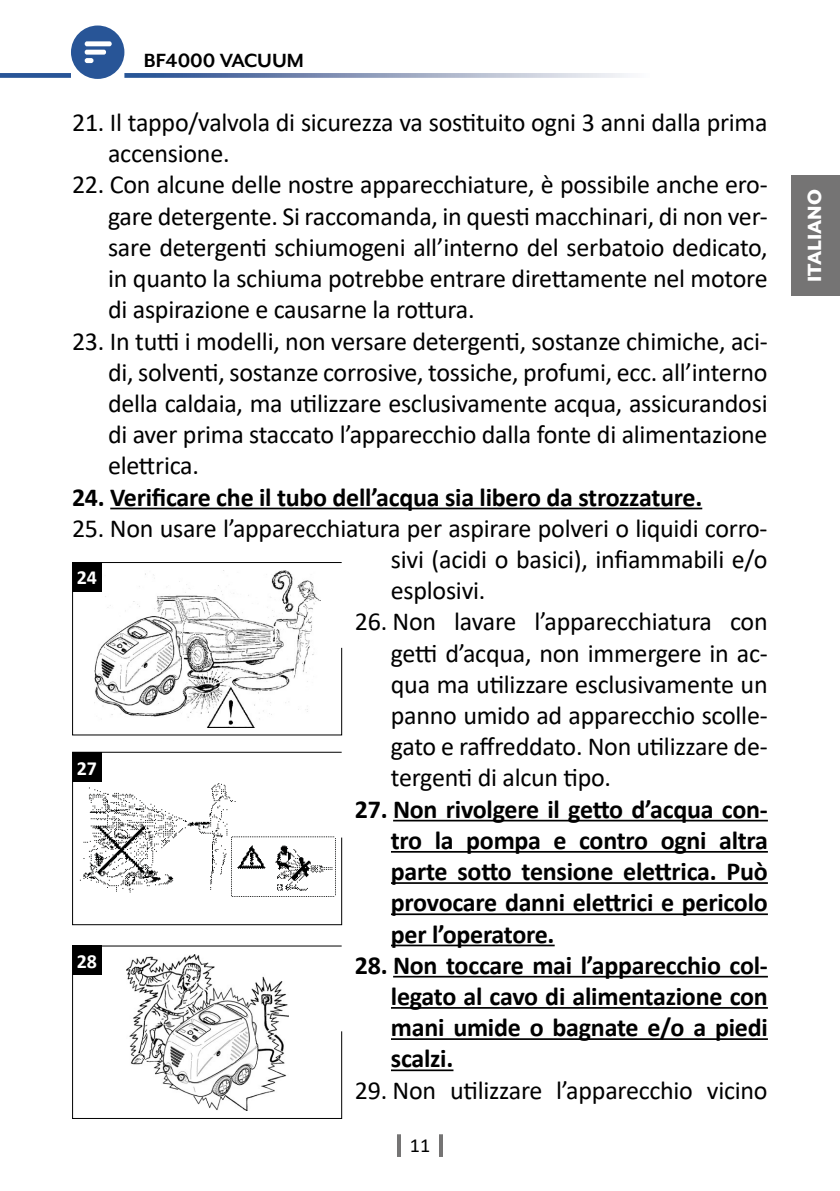
<style>
.page{position:relative;width:840px;height:1191px;background:#fff}
.page>*{position:absolute;margin:0;border:0;box-sizing:border-box;transform-origin:0 0}
.t1{font:26px/31.2px "Calibri";letter-spacing:-.01em;color:#000;text-align:justify}
.t2{font:700 26px/31.2px "Calibri";letter-spacing:-.01em;color:#000;text-align:justify}
.t3{font:700 22px "Mr Eaves XL Mod OT";color:#000}
.t4{font:800 22px "Mr Eaves XL Mod OT";color:#fff}
.t5{font:700 20px "Calibri";color:#fff}
.t6{font:20px "Calibri";color:#000}
</style>
<div class="page">
<svg style="left:71px;top:26px;width:53px;height:53px"></svg>
<svg style="left:124px;top:73px;width:504px;height:5px;background:#92a2c1"></svg>
<div style="left:0;top:73px;width:71px;height:5px;background:#285597"></div>
<hr style="left:397px;top:1134px;width:4px;height:23px;background:#757474">
<hr style="left:439px;top:1134px;width:4px;height:23px;background:#757474">
<svg style="left:72px;top:562px;width:270px;height:174px"></svg>
<svg style="left:72px;top:751px;width:270px;height:174px"></svg>
<svg style="left:72px;top:945px;width:270px;height:174px"></svg>
<img style="left:94px;top:571px;width:226px;height:156px">
<img style="left:79px;top:783px;width:256px;height:113px">
<img style="left:127px;top:954px;width:161px;height:157px">
<div style="left:72px;top:562px;width:29px;height:29px;background:#000"></div>
<div style="left:72px;top:752px;width:29px;height:30px;background:#000"></div>
<div style="left:72px;top:945px;width:29px;height:30px;background:#000"></div>
<div style="left:791px;top:175px;width:48px;height:121px;background:#757474"></div>
<hr style="left:110px;top:507px;width:592px;height:2px;background:#000">
<hr style="left:393px;top:819px;width:374px;height:2px;background:#000">
<hr style="left:391px;top:851px;width:376px;height:1px;background:#000">
<hr style="left:391px;top:882px;width:376px;height:2px;background:#000">
<hr style="left:391px;top:913px;width:376px;height:2px;background:#000">
<hr style="left:391px;top:944px;width:163px;height:2px;background:#000">
<hr style="left:393px;top:975px;width:374px;height:2px;background:#000">
<hr style="left:391px;top:1007px;width:376px;height:1px;background:#000">
<hr style="left:391px;top:1038px;width:376px;height:2px;background:#000">
<hr style="left:391px;top:1069px;width:62px;height:2px;background:#000">
<p class="t3" style="left:144px;top:49px;width:161px">BF4000 VACUUM</p>
<p class="t1" style="left:108px;top:106px;width:660px;text-indent:-36px">21. Il tappo/valvola di sicurezza va sostituito ogni 3 anni dalla prima accensione.</p>
<p class="t1" style="left:108px;top:168px;width:661px;text-indent:-36px">22. Con alcune delle nostre apparecchiature, è possibile anche ero&shy;gare detergente. Si raccomanda, in questi macchinari, di non ver&shy;sare detergenti schiumogeni all’interno del serbatoio dedicato, in quanto la schiuma potrebbe entrare direttamente nel motore di aspirazione e causarne la rottura.</p>
<p class="t1" style="left:108px;top:324px;width:660px;text-indent:-36px">23. In tutti i modelli, non versare detergenti, sostanze chimiche, aci&shy;di, solventi, sostanze corrosive, tossiche, profumi, ecc. all’interno della caldaia, ma utilizzare esclusivamente acqua, assicurandosi di aver prima staccato l’apparecchio dalla fonte di alimentazione elettrica.</p>
<p class="t2" style="left:72px;top:481px;width:631px">24. Verificare che il tubo dell’acqua sia libero da strozzature.</p>
<p class="t1" style="left:390px;top:512px;width:378px;text-indent:-319px">25. Non usare l’apparecchiatura per aspirare polveri o liquidi corro&shy;sivi (acidi o basici), infiammabili e/o esplosivi.</p>
<p class="t1" style="left:390px;top:605px;width:378px;text-indent:-36px">26. Non lavare l’apparecchiatura con getti d’acqua, non immergere in ac&shy;qua ma utilizzare esclusivamente un panno umido ad apparecchio scolle&shy;gato e raffreddato. Non utilizzare de&shy;tergenti di alcun tipo.</p>
<p class="t2" style="left:390px;top:793px;width:378px;text-indent:-36px">27. Non rivolgere il getto d’acqua con&shy;tro la pompa e contro ogni altra parte sotto tensione elettrica. Può provocare danni elettrici e pericolo per l’operatore.</p>
<p class="t2" style="left:390px;top:949px;width:378px;text-indent:-36px">28. Non toccare mai l’apparecchio col&shy;legato al cavo di alimentazione con mani umide o bagnate e/o a piedi scalzi.</p>
<p class="t1" style="left:354px;top:1073px;width:414px">29. Non utilizzare l’apparecchio vicino</p>
<p class="t5" style="left:77px;top:563px;width:22px">24</p>
<p class="t5" style="left:77px;top:754px;width:22px">27</p>
<p class="t5" style="left:77px;top:947px;width:22px">28</p>
<p class="t6" style="left:409px;top:1131px;width:22px">11</p>
<p class="t4" style="left:803px;top:282px;width:94px;rotate:-90deg">ITALIANO</p>
</div>
